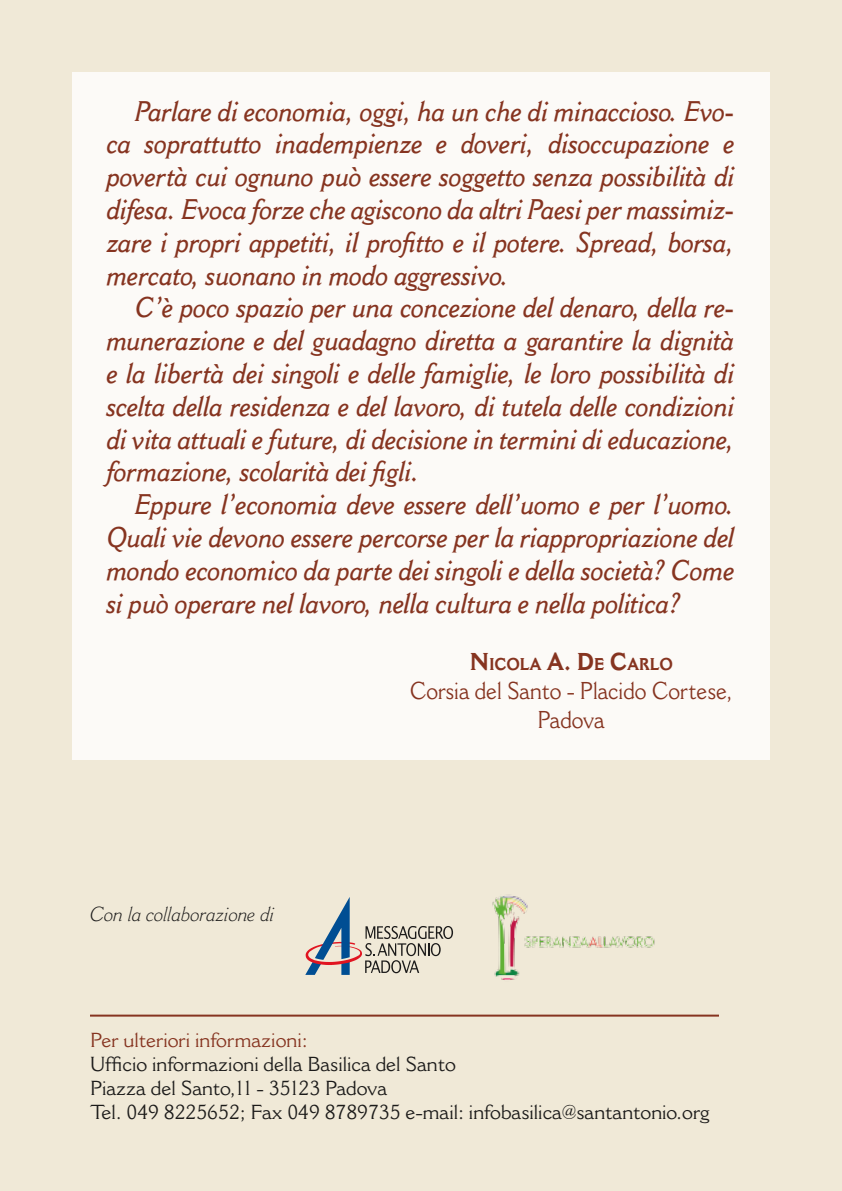
<style>
.page{position:relative;width:842px;height:1191px;background:#f0e9d7}
.page>*{position:absolute;margin:0;border:0;box-sizing:border-box;transform-origin:0 0}
.t1{font:italic 600 28px/32.8px "Cantoria MT Std";letter-spacing:-.01em;color:#863420;text-align:justify;scale:.9 1}
.t2{font:24px/28.8px "Cantoria MT Std";color:#863420;text-align:center;scale:.9 1}
.t3{font:20px/24px "Cantoria MT Std";color:#1c1b1a}
.t4{font:20px "Cantoria MT Std";color:#863420}
.t5{font:italic 300 20px "Cantoria MT Std";color:#1c1b1a}
.t6{font:700 16.8px "Cantoria MT Std";letter-spacing:-.01em;color:#863420;scale:.9 1}
.s1{font-size:24px}
</style>
<div class="page">
<div style="left:72px;top:72px;width:698px;height:688px;background:#fcfaf7"></div>
<hr style="left:90px;top:1014px;width:662px;height:2px;background:#863420">
<svg style="left:305px;top:897px;width:148px;height:78px"></svg>
<div style="left:719px;top:952px;width:123px;height:239px;background:#f0e9d7"></div>
<img style="left:492px;top:894px;width:36px;height:86px">
<img style="left:522px;top:934px;width:133px;height:14px">
<p class="t1" style="left:107px;top:94px;width:699px;text-indent:28px">Parlare di economia, oggi, ha un che di minaccioso. Evo&shy;ca soprattutto inadempienze e doveri, disoccupazione e povertà cui ognuno può essere soggetto senza possibilità di difesa. Evoca forze che agiscono da altri Paesi per massimiz&shy;zare i propri appetiti, il profitto e il potere. Spread, borsa, mercato, suonano in modo aggressivo.</p>
<p class="t1" style="left:107px;top:291px;width:699px;text-indent:28px">C’è poco spazio per una concezione del denaro, della re&shy;munerazione e del guadagno diretta a garantire la dignità e la libertà dei singoli e delle famiglie, le loro possibilità di scelta della residenza e del lavoro, di tutela delle condizioni di vita attuali e future, di decisione in termini di educazione, formazione, scolarità dei figli.</p>
<p class="t1" style="left:107px;top:488px;width:699px;text-indent:28px">Eppure l’economia deve essere dell’uomo e per l’uomo.<br>Quali vie devono essere percorse per la riappropriazione del mondo economico da parte dei singoli e della società? Come si può operare nel lavoro, nella cultura e nella politica?</p>
<p class="t6" style="left:470px;top:654px;width:227px"><span class="s1">N</span>ICOLA <span class="s1">A. D</span>E <span class="s1">C</span>ARLO</p>
<p class="t2" style="left:410px;top:676px;width:360px">Corsia del Santo - Placido Cortese,<br>Padova</p>
<p class="t5" style="left:90px;top:901px;width:186px">Con la collaborazione di</p>
<p class="t4" style="left:90px;top:1027px;width:219px">Per ulteriori informazioni:</p>
<p class="t3" style="left:90px;top:1052px;width:621px">Ufficio informazioni della Basilica del Santo<br>Piazza del Santo,11 - 35123 Padova<br>Tel. 049 8225652; Fax 049 8789735 e-mail: infobasilica@santantonio.org</p>
</div>
